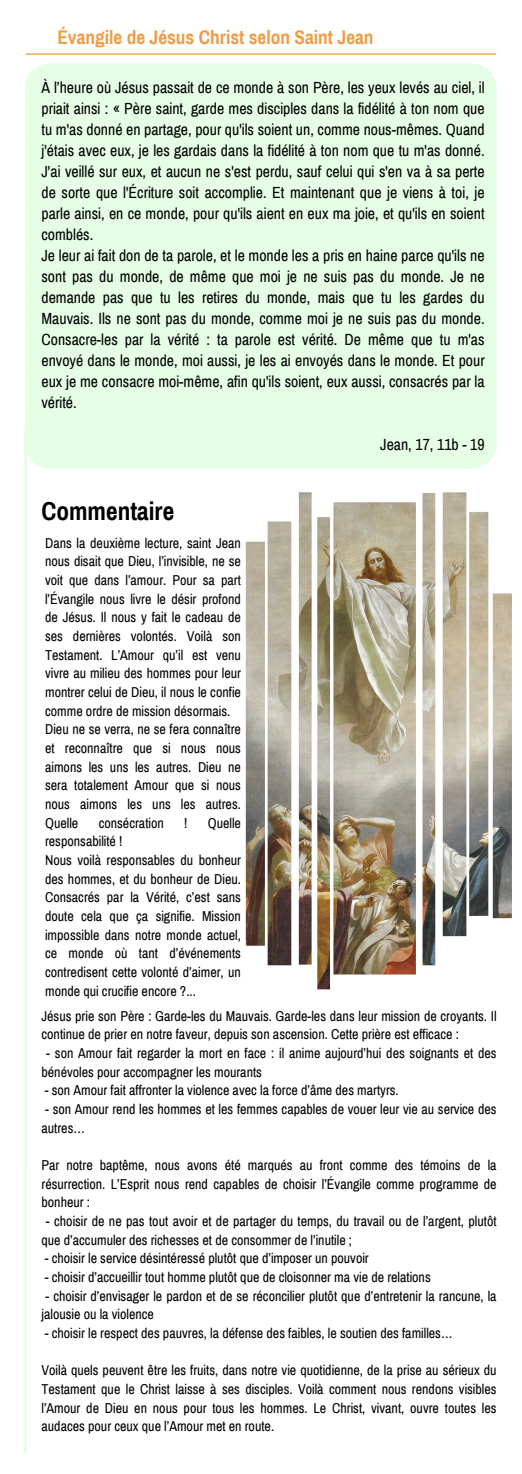
<style>
.page{position:relative;width:522px;height:1474px;background:#fff}
.page>*{position:absolute;margin:0;border:0;box-sizing:border-box;transform-origin:0 0}
.t1{font:700 25.38px "Archivo Narrow";color:#000}
.t2{font:700 19.25px "Archivo Narrow";color:#ef9c43}
.t3{font:15.75px/21px "Archivo Narrow";color:#000}
.t4{font:14px/18.7px "Archivo Narrow";color:#000;text-align:justify}
</style>
<div class="page">
<hr style="left:24px;top:428px;width:3px;height:1027px;background:#e5fee5">
<hr style="left:26px;top:53px;width:469px;height:2px;background:#ef9c43">
<div style="left:25px;top:64px;width:471px;height:405px;background:#e5fee5"></div>
<img style="left:245px;top:492px;width:266px;height:497px">
<p class="t2" style="left:57px;top:27px;width:317px">Évangile de Jésus Christ selon Saint Jean</p>
<p class="t3" style="left:41px;top:77px;width:444px">À l’heure où Jésus passait de ce monde à son Père, les yeux levés au ciel, il priait ainsi : « Père saint, garde mes disciples dans la fidélité à ton nom que tu m'as donné en partage, pour qu'ils soient un, comme nous-mêmes. Quand j'étais avec eux, je les gardais dans la fidélité à ton nom que tu m'as donné.<br>J'ai veillé sur eux, et aucun ne s'est perdu, sauf celui qui s'en va à sa perte de sorte que l'Écriture soit accomplie. Et maintenant que je viens à toi, je parle ainsi, en ce monde, pour qu'ils aient en eux ma joie, et qu'ils en soient comblés.<br>Je leur ai fait don de ta parole, et le monde les a pris en haine parce qu'ils ne sont pas du monde, de même que moi je ne suis pas du monde. Je ne demande pas que tu les retires du monde, mais que tu les gardes du Mauvais. Ils ne sont pas du monde, comme moi je ne suis pas du monde.<br>Consacre-les par la vérité : ta parole est vérité. De même que tu m'as envoyé dans le monde, moi aussi, je les ai envoyés dans le monde. Et pour eux je me consacre moi-même, afin qu'ils soient, eux aussi, consacrés par la vérité.</p>
<p class="t3" style="left:380px;top:434px;width:106px">Jean, 17, 11b - 19</p>
<h1 class="t1" style="left:41px;top:498px;width:134px">Commentaire</h1>
<h3 class="t4" style="left:45px;top:533px;width:197px">Dans la deuxième lecture, saint Jean nous disait que Dieu, l’invisible, ne se voit que dans l’amour. Pour sa part l’Évangile nous livre le désir profond de Jésus. Il nous y fait le cadeau de ses dernières volontés. Voilà son Testament. L’Amour qu’il est venu vivre au milieu des hommes pour leur montrer celui de Dieu, il nous le confie comme ordre de mission désormais.</h3>
<p class="t4" style="left:45px;top:720px;width:197px">Dieu ne se verra, ne se fera connaître et reconnaître que si nous nous aimons les uns les autres. Dieu ne sera totalement Amour que si nous nous aimons les uns les autres.<br>Quelle</p>
<p class="t4" style="left:98px;top:813px;width:67px">consécration</p>
<p class="t4" style="left:184px;top:813px;width:5px">!</p>
<p class="t4" style="left:207px;top:813px;width:35px">Quelle</p>
<p class="t4" style="left:45px;top:832px;width:79px">responsabilité !</p>
<p class="t4" style="left:45px;top:851px;width:197px">Nous voilà responsables du bonheur des hommes, et du bonheur de Dieu.<br>Consacrés par la Vérité, c’est sans doute cela que ça signifie. Mission impossible dans notre monde actuel, ce monde où tant d’événements contredisent cette volonté d’aimer, un monde qui crucifie encore ?...</p>
<p class="t4" style="left:41px;top:1007px;width:456px">Jésus prie son Père : Garde-les du Mauvais. Garde-les dans leur mission de croyants. Il continue de prier en notre faveur, depuis son ascension. Cette prière est efficace :</p>
<p class="t4" style="left:41px;top:1044px;width:456px;text-indent:5px">- son Amour fait regarder la mort en face : il anime aujourd’hui des soignants et des bénévoles pour accompagner les mourants</p>
<p class="t4" style="left:45px;top:1081px;width:355px">- son Amour fait affronter la violence avec la force d’âme des martyrs.</p>
<p class="t4" style="left:41px;top:1100px;width:456px">- son Amour rend les hommes et les femmes capables de vouer leur vie au service des autres…</p>
<p class="t4" style="left:41px;top:1156px;width:456px">Par notre baptême, nous avons été marqués au front comme des témoins de la résurrection. L’Esprit nous rend capables de choisir l’Évangile comme programme de bonheur :</p>
<p class="t4" style="left:41px;top:1212px;width:456px;text-indent:4px">- choisir de ne pas tout avoir et de partager du temps, du travail ou de l’argent, plutôt que d’accumuler des richesses et de consommer de l’inutile ;</p>
<p class="t4" style="left:45px;top:1249px;width:325px">- choisir le service désintéressé plutôt que d’imposer un pouvoir</p>
<p class="t4" style="left:45px;top:1268px;width:387px">- choisir d’accueillir tout homme plutôt que de cloisonner ma vie de relations</p>
<p class="t4" style="left:41px;top:1287px;width:456px">- choisir d’envisager le pardon et de se réconcilier plutôt que d’entretenir la rancune, la jalousie ou la violence</p>
<p class="t4" style="left:45px;top:1324px;width:409px">- choisir le respect des pauvres, la défense des faibles, le soutien des familles…</p>
<p class="t4" style="left:41px;top:1361px;width:456px">Voilà quels peuvent être les fruits, dans notre vie quotidienne, de la prise au sérieux du Testament que le Christ laisse à ses disciples. Voilà comment nous rendons visibles l’Amour de Dieu en nous pour tous les hommes. Le Christ, vivant, ouvre toutes les audaces pour ceux que l’Amour met en route.</p>
</div>
